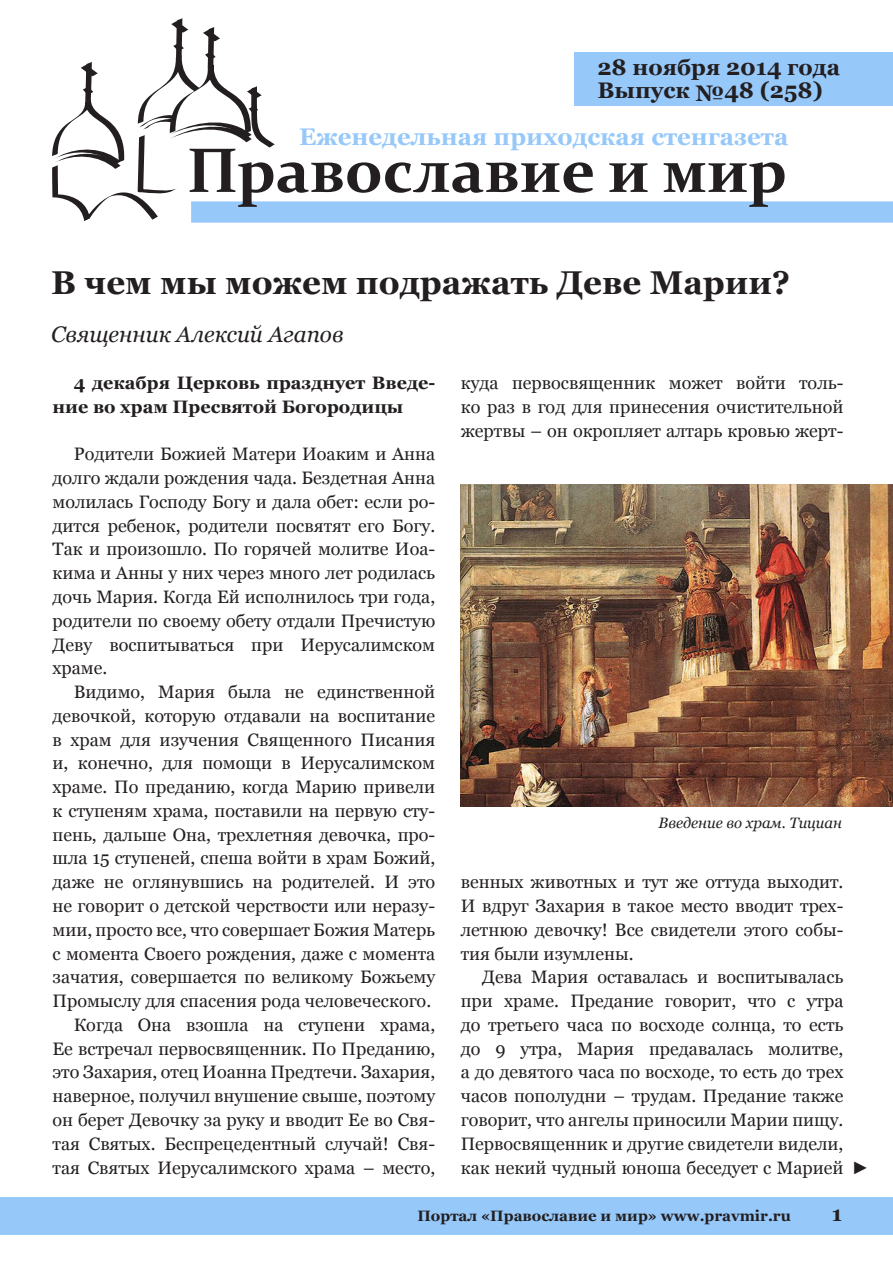
<style>
.page{position:relative;width:893px;height:1263px;background:#fff}
.page>*{position:absolute;margin:0;border:0;box-sizing:border-box;transform-origin:0 0}
.Zagolovok{font:700 33px "Georgia";color:#231f20}
.t1{font:700 24px "Georgia";color:#96c8fa}
.t2{font:700 22.5px/22.5px "Georgia";color:#231f20}
.Author{font:italic 22.5px "Georgia";color:#231f20}
.t3{font:700 21px "Georgia";color:#231f20}
.Text{font:18px/23.7px "Georgia";color:#231f20;text-align:justify}
.Text-2{font:700 18px/23.7px "Georgia";color:#231f20}
.Text-3{font:18px "Arial";color:#231f20}
.t4{font:700 15px "Georgia";color:#231f20}
.Text-4{font:italic 15px "Georgia";color:#231f20}
</style>
<div class="page">
<div style="left:191px;top:201px;width:702px;height:22px;background:#96c8fa"></div>
<div style="left:574px;top:53px;width:319px;height:53px;background:#96c8fa"></div>
<svg style="left:52px;top:18px;width:541px;height:203px"></svg>
<svg style="left:609px;top:163px;width:39px;height:29px"></svg>
<svg style="left:664px;top:162px;width:121px;height:45px"></svg>
<div style="left:0;top:1197px;width:893px;height:37px;background:#96c8fa"></div>
<img style="left:461px;top:484px;width:432px;height:322px">
<p class="t2" style="left:597px;top:56px;width:244px">28 ноября 2014 года<br>Выпуск №48 (258)</p>
<h2 class="t1" style="left:299px;top:122px;width:491px">Еженедельная приходская стенгазета</h2>
<p class="Zagolovok" style="left:51px;top:261px;width:741px">В чем мы можем подражать Деве Марии?</p>
<p class="Author" style="left:51px;top:320px;width:294px">Священник Алексий Агапов</p>
<p class="Text-2" style="left:53px;top:371px;width:384px;text-indent:21px">4 декабря Церковь празднует Введе&shy;ние во храм Пресвятой Богородицы</p>
<p class="Text" style="left:53px;top:443px;width:384px;text-indent:21px">Родители Божией Матери Иоаким и Анна долго ждали рождения чада. Бездетная Анна молилась Господу Богу и дала обет: если ро&shy;дится ребенок, родители посвятят его Богу.<br>Так и произошло. По горячей молитве Иоа&shy;кима и Анны у них через много лет родилась дочь Мария. Когда Ей исполнилось три года, родители по своему обету отдали Пречистую Деву воспитываться при Иерусалимском храме.</p>
<p class="Text" style="left:53px;top:680px;width:384px;text-indent:21px">Видимо, Мария была не единственной девочкой, которую отдавали на воспитание в храм для изучения Священного Писания и, конечно, для помощи в Иерусалимском храме. По преданию, когда Марию привели к ступеням храма, поставили на первую сту&shy;пень, дальше Она, трехлетняя девочка, про&shy;шла 15 ступеней, спеша войти в храм Божий, даже не оглянувшись на родителей. И это не говорит о детской черствости или неразу&shy;мии, просто все, что совершает Божия Матерь с момента Своего рождения, даже с момента зачатия, совершается по великому Божьему Промыслу для спасения рода человеческого.</p>
<p class="Text" style="left:53px;top:1013px;width:384px;text-indent:21px">Когда Она взошла на ступени храма, Ее встречал первосвященник. По Преданию, это Захария, отец Иоанна Предтечи. Захария, наверное, получил внушение свыше, поэтому он берет Девочку за руку и вводит Ее во Свя&shy;тая Святых. Беспрецедентный случай! Свя&shy;тая Святых Иерусалимского храма – место,</p>
<p class="Text" style="left:461px;top:371px;width:384px">куда первосвященник может войти толь&shy;ко раз в год для принесения очистительной жертвы – он окропляет алтарь кровью жерт-</p>
<p class="Text-4" style="left:659px;top:814px;width:185px">Введение во храм. Тициан</p>
<p class="Text" style="left:461px;top:870px;width:384px">венных животных и тут же оттуда выходит.<br>И вдруг Захария в такое место вводит трех&shy;летнюю девочку! Все свидетели этого собы&shy;тия были изумлены.</p>
<p class="Text" style="left:461px;top:966px;width:384px;text-indent:21px">Дева Мария оставалась и воспитывалась при храме. Предание говорит, что с утра до третьего часа по восходе солнца, то есть до 9 утра, Мария предавалась молитве, а до девятого часа по восходе, то есть до трех часов пополудни – трудам. Предание также говорит, что ангелы приносили Марии пищу.<br>Первосвященник и другие свидетели видели, как некий чудный юноша беседует с Марией</p>
<p class="Text-3" style="left:852px;top:1156px;width:19px">►</p>
<p class="t4" style="left:417px;top:1206px;width:375px">Портал «Православие и мир» www.pravmir.ru</p>
<p class="t3" style="left:832px;top:1200px;width:12px">1</p>
</div>
